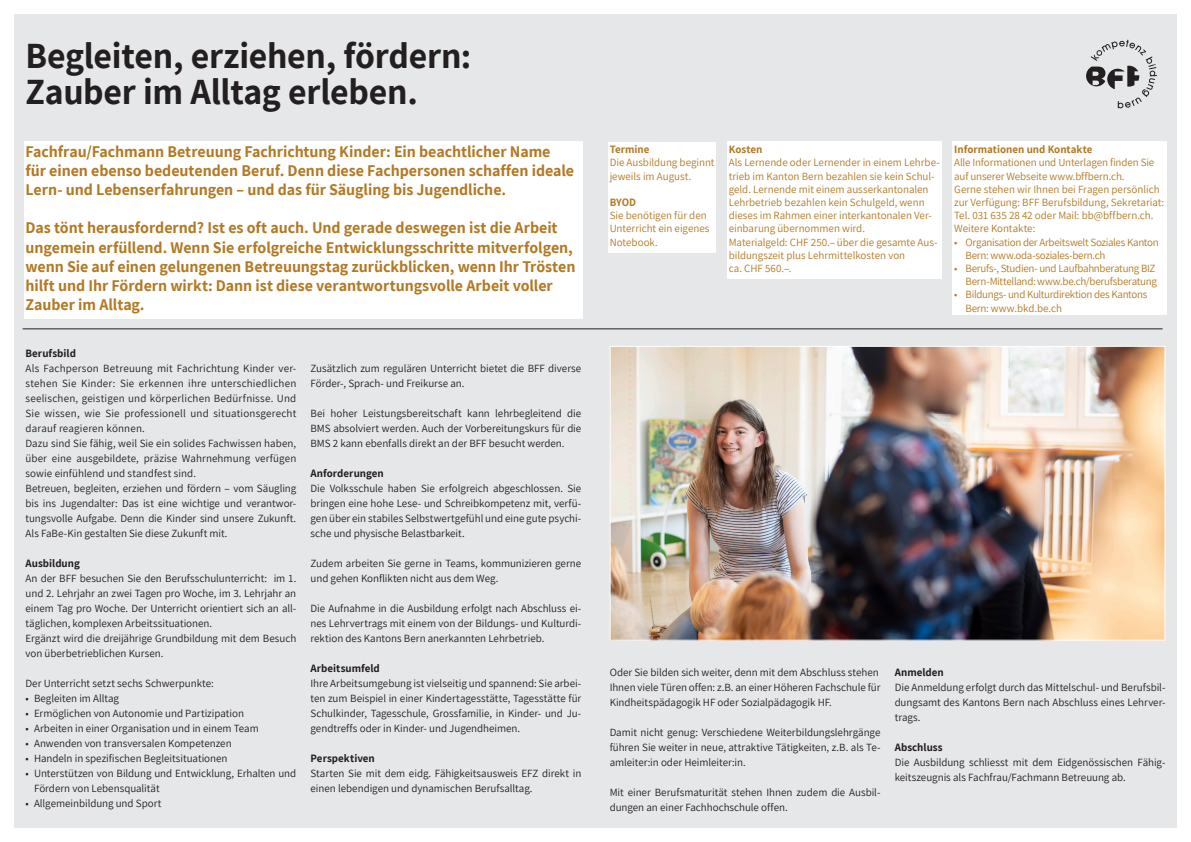
<style>
.page{position:relative;width:1191px;height:842px;background:#fff}
.page>*{position:absolute;margin:0;border:0;box-sizing:border-box;transform-origin:0 0}
.t1{font:700 36px/36px "Assistant";letter-spacing:-.005em;color:#231f20}
.t2{font:700 16px/19.2px "Assistant";letter-spacing:-.005em;color:#b37924}
.t3{font:11px/15px "Assistant";color:#231f20}
.t4{font:11px/13.2px "Assistant";letter-spacing:-.005em;color:#b37924}
.t5{font:11px/13.2px "Assistant";letter-spacing:-.025em;color:#b37924}
.t6{font:700 11px "Assistant";letter-spacing:.005em;color:#231f20}
.t7{font:11px/13.2px "Assistant";letter-spacing:-.03em;color:#b37924}
.t8{font:700 11px "Assistant";color:#b37924}
</style>
<div class="page">
<div style="left:14px;top:14px;width:1162px;height:814px;background:#e6e7e9"></div>
<div style="left:24px;top:142px;width:559px;height:177px;background:#fff"></div>
<div style="left:608px;top:142px;width:108px;height:110px;background:#fff"></div>
<div style="left:727px;top:142px;width:214px;height:137px;background:#fff"></div>
<div style="left:952px;top:142px;width:214px;height:173px;background:#fff"></div>
<svg style="left:1086px;top:40px;width:71px;height:68px"></svg>
<hr style="left:23px;top:329px;width:1139px;height:1px;background:#231f20">
<img style="left:611px;top:348px;width:552px;height:291px">
<div style="left:609px;top:346px;width:556px;height:295px;border:1px solid #fff"></div>
<h1 class="t1" style="left:26px;top:37px;width:447px">Begleiten, erziehen, fördern:<br>Zauber im Alltag erleben.</h1>
<h2 class="t2" style="left:26px;top:141px;width:550px">Fachfrau/Fachmann Betreuung Fachrichtung Kinder: Ein beachtlicher Name für einen ebenso bedeutenden Beruf. Denn diese Fachpersonen schaffen ideale<br>Lern- und Lebenserfahrungen – und das für Säugling bis Jugendliche.</h2>
<p class="t2" style="left:26px;top:218px;width:551px">Das tönt herausfordernd? Ist es oft auch. Und gerade deswegen ist die Arbeit ungemein erfüllend. Wenn Sie erfolgreiche Entwicklungsschritte mitverfolgen, wenn Sie auf einen gelungenen Betreuungstag zurückblicken, wenn Ihr Trösten hilft und Ihr Fördern wirkt: Dann ist diese verantwortungsvolle Arbeit voller Zauber im Alltag.</p>
<p class="t6" style="left:26px;top:346px;width:52px">Berufsbild</p>
<p class="t3" style="left:26px;top:360px;width:272px">Als Fachperson Betreuung mit Fachrichtung Kinder ver&shy;stehen Sie Kinder: Sie erkennen ihre unterschiedlichen seelischen, geistigen und körperlichen Bedürfnisse. Und Sie wissen, wie Sie professionell und situationsgerecht darauf reagieren können.<br>Dazu sind Sie fähig, weil Sie ein solides Fachwissen haben, über eine ausgebildete, präzise Wahrnehmung verfügen sowie einfühlend und standfest sind.<br>Betreuen, begleiten, erziehen und fördern – vom Säugling bis ins Jugendalter: Das ist eine wichtige und verantwor&shy;tungsvolle Aufgabe. Denn die Kinder sind unsere Zukunft.<br>Als FaBe-Kin gestalten Sie diese Zukunft mit.</p>
<p class="t6" style="left:26px;top:556px;width:56px">Ausbildung</p>
<p class="t3" style="left:26px;top:570px;width:272px">An der BFF besuchen Sie den Berufsschulunterricht: im 1. und 2. Lehrjahr an zwei Tagen pro Woche, im 3. Lehrjahr an einem Tag pro Woche. Der Unterricht orientiert sich an all&shy;täglichen, komplexen Arbeitssituationen.<br>Ergänzt wird die dreijährige Grundbildung mit dem Besuch von überbetrieblichen Kursen.</p>
<p class="t3" style="left:26px;top:675px;width:190px">Der Unterricht setzt sechs Schwerpunkte:</p>
<p class="t3" style="left:26px;top:690px;width:95px">• Begleiten im Alltag</p>
<p class="t3" style="left:26px;top:705px;width:220px">• Ermöglichen von Autonomie und Partizipation</p>
<p class="t3" style="left:26px;top:720px;width:235px">• Arbeiten in einer Organisation und in einem Team</p>
<p class="t3" style="left:26px;top:735px;width:208px">• Anwenden von transversalen Kompetenzen</p>
<p class="t3" style="left:26px;top:750px;width:204px">• Handeln in spezifischen Begleitsituationen</p>
<p class="t3" style="left:34px;top:765px;width:264px;text-indent:-9px">• Unterstützen von Bildung und Entwicklung, Erhalten und<br>Fördern von Lebensqualität</p>
<p class="t3" style="left:26px;top:795px;width:137px">• Allgemeinbildung und Sport</p>
<p class="t3" style="left:310px;top:360px;width:272px">Zusätzlich zum regulären Unterricht bietet die BFF diverse<br>Förder-, Sprach- und Freikurse an.</p>
<p class="t3" style="left:310px;top:405px;width:272px;text-align:justify">Bei hoher Leistungsbereitschaft kann lehrbegleitend die BMS absolviert werden. Auch der Vorbereitungskurs für die BMS 2 kann ebenfalls direkt an der BFF besucht werden.</p>
<p class="t6" style="left:310px;top:466px;width:75px">Anforderungen</p>
<p class="t3" style="left:310px;top:480px;width:272px;text-align:justify">Die Volksschule haben Sie erfolgreich abgeschlossen. Sie bringen eine hohe Lese- und Schreibkompetenz mit, verfü&shy;gen über ein stabiles Selbstwertgefühl und eine gute psychi&shy;sche und physische Belastbarkeit.</p>
<p class="t3" style="left:310px;top:555px;width:272px">Zudem arbeiten Sie gerne in Teams, kommunizieren gerne und gehen Konflikten nicht aus dem Weg.</p>
<p class="t3" style="left:310px;top:600px;width:272px;text-align:justify">Die Aufnahme in die Ausbildung erfolgt nach Abschluss ei&shy;nes Lehrvertrags mit einem von der Bildungs- und Kulturdi&shy;rektion des Kantons Bern anerkannten Lehrbetrieb.</p>
<p class="t6" style="left:310px;top:661px;width:71px">Arbeitsumfeld</p>
<p class="t3" style="left:310px;top:675px;width:272px;text-align:justify">Ihre Arbeitsumgebung ist vielseitig und spannend: Sie arbei&shy;ten zum Beispiel in einer Kindertagesstätte, Tagesstätte für Schulkinder, Tagesschule, Grossfamilie, in Kinder- und Ju&shy;gendtreffs oder in Kinder- und Jugendheimen.</p>
<p class="t6" style="left:310px;top:751px;width:66px">Perspektiven</p>
<p class="t3" style="left:310px;top:766px;width:272px">Starten Sie mit dem eidg. Fähigkeitsausweis EFZ direkt in einen lebendigen und dynamischen Berufsalltag.</p>
<p class="t8" style="left:609px;top:142px;width:41px">Termine</p>
<p class="t4" style="left:609px;top:156px;width:106px">Die Ausbildung beginnt jeweils im August.</p>
<p class="t8" style="left:609px;top:195px;width:28px">BYOD</p>
<p class="t4" style="left:609px;top:208px;width:101px">Sie benötigen für den<br>Unterricht ein eigenes<br>Notebook.</p>
<p class="t8" style="left:728px;top:142px;width:35px">Kosten</p>
<p class="t4" style="left:728px;top:156px;width:212px">Als Lernende oder Lernender in einem Lehrbe&shy;trieb im Kanton Bern bezahlen sie kein Schul&shy;geld. Lernende mit einem ausserkantonalen Lehrbetrieb bezahlen kein Schulgeld, wenn dieses im Rahmen einer interkantonalen Ver&shy;einbarung übernommen wird.<br>Materialgeld: CHF 250.– über die gesamte Aus&shy;bildungszeit plus Lehrmittelkosten von<br>ca. CHF 560.–.</p>
<p class="t8" style="left:954px;top:142px;width:140px">Informationen und Kontakte</p>
<p class="t4" style="left:954px;top:156px;width:212px">Alle Informationen und Unterlagen finden Sie auf unserer Webseite www.bffbern.ch.<br>Gerne stehen wir Ihnen bei Fragen persönlich zur Verfügung: BFF Berufsbildung, Sekretariat:<br>Tel. 031 635 28 42 oder Mail: bb@bffbern.ch.<br>Weitere Kontakte:</p>
<p class="t5" style="left:965px;top:235px;width:195px;text-indent:-11px">• Organisation der Arbeitswelt Soziales Kanton<br>Bern: www.oda-soziales-bern.ch</p>
<p class="t5" style="left:954px;top:261px;width:204px;text-align:right">• Berufs-, Studien- und Laufbahnberatung BIZ<br>Bern-Mittelland: www.be.ch/berufsberatung</p>
<p class="t7" style="left:965px;top:288px;width:183px;text-indent:-11px">• Bildungs- und Kulturdirektion des Kantons<br>Bern: www.bkd.be.ch</p>
<p class="t3" style="left:609px;top:664px;width:272px">Oder Sie bilden sich weiter, denn mit dem Abschluss stehen<br>Ihnen viele Türen offen: z.B. an einer Höheren Fachschule für<br>Kindheitspädagogik HF oder Sozialpädagogik HF.</p>
<p class="t3" style="left:609px;top:724px;width:272px;text-align:justify">Damit nicht genug: Verschiedene Weiterbildungslehrgänge führen Sie weiter in neue, attraktive Tätigkeiten, z.B. als Te&shy;amleiter:in oder Heimleiter:in.</p>
<p class="t3" style="left:609px;top:784px;width:272px">Mit einer Berufsmaturität stehen Ihnen zudem die Ausbil&shy;dungen an einer Fachhochschule offen.</p>
<p class="t6" style="left:894px;top:665px;width:51px">Anmelden</p>
<p class="t3" style="left:894px;top:679px;width:272px;text-align:justify">Die Anmeldung erfolgt durch das Mittelschul- und Berufsbil&shy;dungsamt des Kantons Bern nach Abschluss eines Lehrver&shy;trags.</p>
<p class="t6" style="left:894px;top:740px;width:49px">Abschluss</p>
<p class="t3" style="left:894px;top:754px;width:272px">Die Ausbildung schliesst mit dem Eidgenössischen Fähig&shy;keitszeugnis als Fachfrau/Fachmann Betreuung ab.</p>
</div>
